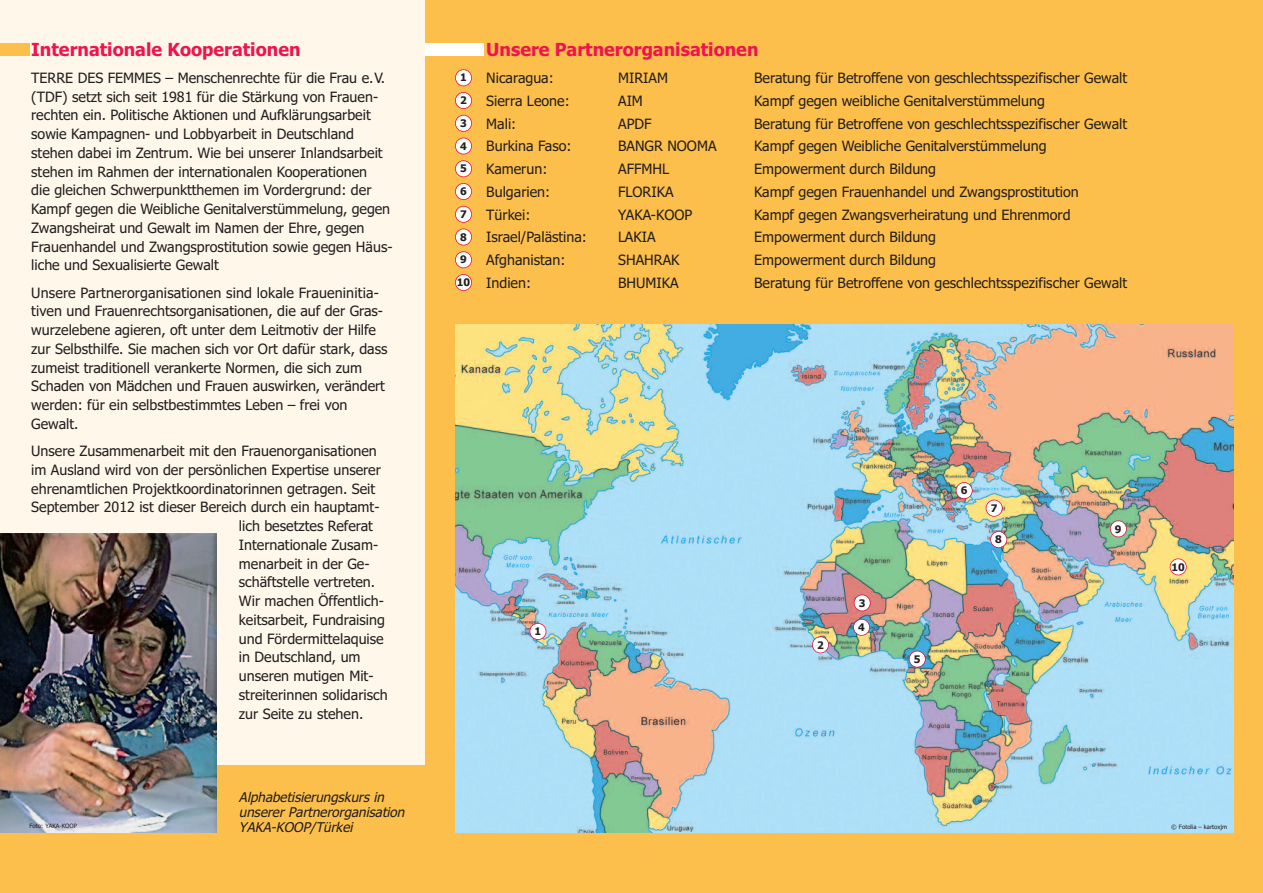
<style>
.page{position:relative;width:1263px;height:893px;background:#fef7ea}
.page>*{position:absolute;margin:0;border:0;box-sizing:border-box;transform-origin:0 0}
.t1{font:700 18px "Tahoma";color:#ed1450}
.t2{font:14.25px/18.8px "Tahoma";color:#231f20}
.t3{font:italic 13.5px/15px "Tahoma";color:#231f20}
.t4{font:700 10.5px/22.8px "Tahoma";color:#231f20;text-align:center}
.t5{font:6px "Tahoma";color:#231f20}
</style>
<div class="page">
<div style="left:425px;top:0;width:838px;height:893px;background:#fdbf4c"></div>
<div style="left:0;top:43px;width:30px;height:13px;background:#fdbf4c"></div>
<div style="left:0;top:765px;width:425px;height:128px;background:#fdbf4c"></div>
<img style="left:455px;top:324px;width:778px;height:509px">
<div style="left:456px;top:70px;width:15px;height:16px;background:#fff;border-radius:50%"></div>
<div style="left:455px;top:69px;width:17px;height:17px;border:2px solid #ed1450;border-radius:50%"></div>
<div style="left:456px;top:93px;width:15px;height:15px;background:#fff;border-radius:50%"></div>
<div style="left:455px;top:92px;width:17px;height:17px;border:2px solid #ed1450;border-radius:50%"></div>
<div style="left:456px;top:116px;width:15px;height:15px;background:#fff;border-radius:50%"></div>
<div style="left:455px;top:115px;width:17px;height:17px;border:2px solid #ed1450;border-radius:50%"></div>
<div style="left:456px;top:138px;width:15px;height:16px;background:#fff;border-radius:50%"></div>
<div style="left:455px;top:138px;width:17px;height:17px;border:2px solid #ed1450;border-radius:50%"></div>
<div style="left:456px;top:161px;width:15px;height:16px;background:#fff;border-radius:50%"></div>
<div style="left:455px;top:160px;width:17px;height:17px;border:2px solid #ed1450;border-radius:50%"></div>
<div style="left:456px;top:184px;width:15px;height:15px;background:#fff;border-radius:50%"></div>
<div style="left:455px;top:183px;width:17px;height:17px;border:2px solid #ed1450;border-radius:50%"></div>
<div style="left:456px;top:207px;width:15px;height:15px;background:#fff;border-radius:50%"></div>
<div style="left:455px;top:206px;width:17px;height:17px;border:2px solid #ed1450;border-radius:50%"></div>
<div style="left:456px;top:229px;width:15px;height:16px;background:#fff;border-radius:50%"></div>
<div style="left:455px;top:229px;width:17px;height:17px;border:2px solid #ed1450;border-radius:50%"></div>
<div style="left:456px;top:252px;width:15px;height:16px;background:#fff;border-radius:50%"></div>
<div style="left:455px;top:251px;width:17px;height:17px;border:2px solid #ed1450;border-radius:50%"></div>
<div style="left:456px;top:275px;width:15px;height:15px;background:#fff;border-radius:50%"></div>
<div style="left:455px;top:274px;width:17px;height:17px;border:2px solid #ed1450;border-radius:50%"></div>
<div style="left:425px;top:43px;width:59px;height:13px;background:#fff"></div>
<div style="left:530px;top:624px;width:16px;height:15px;background:#fff;border-radius:50%"></div>
<div style="left:529px;top:623px;width:17px;height:17px;border:2px solid #ed1450;border-radius:50%"></div>
<div style="left:813px;top:637px;width:15px;height:16px;background:#fff;border-radius:50%"></div>
<div style="left:812px;top:636px;width:17px;height:17px;border:2px solid #ed1450;border-radius:50%"></div>
<div style="left:854px;top:595px;width:16px;height:16px;background:#fff;border-radius:50%"></div>
<div style="left:854px;top:594px;width:17px;height:17px;border:2px solid #ed1450;border-radius:50%"></div>
<div style="left:854px;top:619px;width:15px;height:16px;background:#fff;border-radius:50%"></div>
<div style="left:853px;top:619px;width:17px;height:17px;border:2px solid #ed1450;border-radius:50%"></div>
<div style="left:909px;top:651px;width:16px;height:16px;background:#fff;border-radius:50%"></div>
<div style="left:909px;top:651px;width:17px;height:17px;border:2px solid #ed1450;border-radius:50%"></div>
<div style="left:956px;top:483px;width:16px;height:15px;background:#fff;border-radius:50%"></div>
<div style="left:956px;top:482px;width:17px;height:17px;border:2px solid #ed1450;border-radius:50%"></div>
<div style="left:986px;top:500px;width:16px;height:16px;background:#fff;border-radius:50%"></div>
<div style="left:986px;top:500px;width:17px;height:17px;border:2px solid #ed1450;border-radius:50%"></div>
<div style="left:991px;top:532px;width:15px;height:15px;background:#fff;border-radius:50%"></div>
<div style="left:990px;top:531px;width:17px;height:17px;border:2px solid #ed1450;border-radius:50%"></div>
<div style="left:1111px;top:521px;width:15px;height:16px;background:#fff;border-radius:50%"></div>
<div style="left:1110px;top:520px;width:17px;height:17px;border:2px solid #ed1450;border-radius:50%"></div>
<div style="left:1170px;top:559px;width:16px;height:16px;background:#fff;border-radius:50%"></div>
<div style="left:1170px;top:558px;width:17px;height:17px;border:2px solid #ed1450;border-radius:50%"></div>
<img style="left:0;top:534px;width:216px;height:299px">
<p class="t1" style="left:31px;top:39px;width:271px">Internationale Kooperationen</p>
<p class="t2" style="left:31px;top:69px;width:363px">TERRE DES FEMMES – Menschenrechte für die Frau e.V. (TDF) setzt sich seit 1981 für die Stärkung von Frauen&shy;rechten ein. Politische Aktionen und Aufklärungsarbeit sowie Kampagnen- und Lobbyarbeit in Deutschland stehen dabei im Zentrum. Wie bei unserer Inlandsarbeit stehen im Rahmen der internationalen Kooperationen<br>die gleichen Schwerpunktthemen im Vordergrund: der Kampf gegen die Weibliche Genitalverstümmelung, gegen Zwangsheirat und Gewalt im Namen der Ehre, gegen Frauenhandel und Zwangsprostitution sowie gegen Häus&shy;liche und Sexualisierte Gewalt</p>
<p class="t2" style="left:31px;top:283px;width:358px">Unsere Partnerorganisationen sind lokale Fraueninitia&shy;tiven und Frauenrechtsorganisationen, die auf der Gras&shy;wurzelebene agieren, oft unter dem Leitmotiv der Hilfe zur Selbsthilfe. Sie machen sich vor Ort dafür stark, dass zumeist traditionell verankerte Normen, die sich zum Schaden von Mädchen und Frauen auswirken, verändert werden: für ein selbstbestimmtes Leben – frei von Gewalt.</p>
<p class="t2" style="left:31px;top:442px;width:347px">Unsere Zusammenarbeit mit den Frauenorganisationen</p>
<p class="t2" style="left:31px;top:461px;width:351px">im Ausland wird von der persönlichen Expertise unserer</p>
<p class="t2" style="left:31px;top:479px;width:346px">ehrenamtlichen Projektkoordinatorinnen getragen. Seit</p>
<p class="t2" style="left:31px;top:498px;width:350px">September 2012 ist dieser Bereich durch ein hauptamt-</p>
<p class="t2" style="left:239px;top:517px;width:136px">lich besetztes Referat</p>
<p class="t2" style="left:239px;top:536px;width:141px">Internationale Zusam-</p>
<p class="t2" style="left:239px;top:554px;width:132px">menarbeit in der Ge-</p>
<p class="t2" style="left:239px;top:573px;width:138px">schäftstelle vertreten.</p>
<p class="t2" style="left:239px;top:592px;width:146px">Wir machen Öffentlich-</p>
<p class="t2" style="left:239px;top:611px;width:147px">keitsarbeit, Fundraising</p>
<p class="t2" style="left:239px;top:629px;width:146px">und Fördermittelaquise</p>
<p class="t2" style="left:239px;top:648px;width:123px">in Deutschland, um</p>
<p class="t2" style="left:239px;top:667px;width:136px">unseren mutigen Mit-</p>
<p class="t2" style="left:239px;top:686px;width:150px">streiterinnen solidarisch</p>
<p class="t2" style="left:239px;top:704px;width:126px">zur Seite zu stehen.</p>
<p class="t5" style="left:30px;top:822px;width:49px">Foto: YAKA-KOOP</p>
<p class="t3" style="left:239px;top:789px;width:171px">Alphabetisierungskurs in unserer Partnerorganisation<br>YAKA-KOOP/Türkei</p>
<p class="t4" style="left:457px;top:66px;width:15px">1<br>2<br>3<br>4<br>5<br>6<br>7<br>8<br>9<br>10</p>
<p class="t1" style="left:486px;top:39px;width:274px">Unsere Partnerorganisationen</p>
<p class="t2" style="left:486px;top:69px;width:69px">Nicaragua:</p>
<p class="t2" style="left:618px;top:69px;width:51px">MIRIAM</p>
<p class="t2" style="left:754px;top:69px;width:375px">Beratung für Betroffene von geschlechtsspezifischer Gewalt</p>
<p class="t2" style="left:486px;top:91px;width:85px">Sierra Leone:</p>
<p class="t2" style="left:618px;top:91px;width:26px">AIM</p>
<p class="t2" style="left:754px;top:91px;width:292px">Kampf gegen weibliche Genitalverstümmelung</p>
<p class="t2" style="left:486px;top:114px;width:32px">Mali:</p>
<p class="t2" style="left:618px;top:114px;width:35px">APDF</p>
<p class="t2" style="left:754px;top:114px;width:375px">Beratung für Betroffene von geschlechtsspezifischer Gewalt</p>
<p class="t2" style="left:486px;top:137px;width:87px">Burkina Faso:</p>
<p class="t2" style="left:618px;top:137px;width:100px">BANGR NOOMA</p>
<p class="t2" style="left:754px;top:137px;width:294px">Kampf gegen Weibliche Genitalverstümmelung</p>
<p class="t2" style="left:486px;top:160px;width:63px">Kamerun:</p>
<p class="t2" style="left:618px;top:160px;width:53px">AFFMHL</p>
<p class="t2" style="left:754px;top:160px;width:183px">Empowerment durch Bildung</p>
<p class="t2" style="left:486px;top:183px;width:65px">Bulgarien:</p>
<p class="t2" style="left:618px;top:183px;width:57px">FLORIKA</p>
<p class="t2" style="left:754px;top:183px;width:326px">Kampf gegen Frauenhandel und Zwangsprostitution</p>
<p class="t2" style="left:486px;top:205px;width:46px">Türkei:</p>
<p class="t2" style="left:618px;top:205px;width:76px">YAKA-KOOP</p>
<p class="t2" style="left:754px;top:205px;width:318px">Kampf gegen Zwangsverheiratung und Ehrenmord</p>
<p class="t2" style="left:486px;top:228px;width:102px">Israel/Palästina:</p>
<p class="t2" style="left:618px;top:228px;width:39px">LAKIA</p>
<p class="t2" style="left:754px;top:228px;width:183px">Empowerment durch Bildung</p>
<p class="t2" style="left:486px;top:251px;width:81px">Afghanistan:</p>
<p class="t2" style="left:618px;top:251px;width:63px">SHAHRAK</p>
<p class="t2" style="left:754px;top:251px;width:183px">Empowerment durch Bildung</p>
<p class="t2" style="left:486px;top:274px;width:46px">Indien:</p>
<p class="t2" style="left:618px;top:274px;width:62px">BHUMIKA</p>
<p class="t2" style="left:754px;top:274px;width:375px">Beratung für Betroffene von geschlechtsspezifischer Gewalt</p>
<p class="t4" style="left:534px;top:620px;width:8px">1</p>
<p class="t4" style="left:817px;top:633px;width:8px">2</p>
<p class="t4" style="left:859px;top:592px;width:8px">3</p>
<p class="t4" style="left:858px;top:616px;width:8px">4</p>
<p class="t4" style="left:961px;top:479px;width:8px">6</p>
<p class="t4" style="left:991px;top:497px;width:8px">7</p>
<p class="t4" style="left:995px;top:528px;width:8px">8</p>
<p class="t4" style="left:914px;top:648px;width:8px">5</p>
<p class="t4" style="left:1115px;top:518px;width:8px">9</p>
<p class="t4" style="left:1171px;top:556px;width:15px">10</p>
<p class="t5" style="left:1171px;top:823px;width:57px">© Fotolia – kartoxjm</p>
</div>
